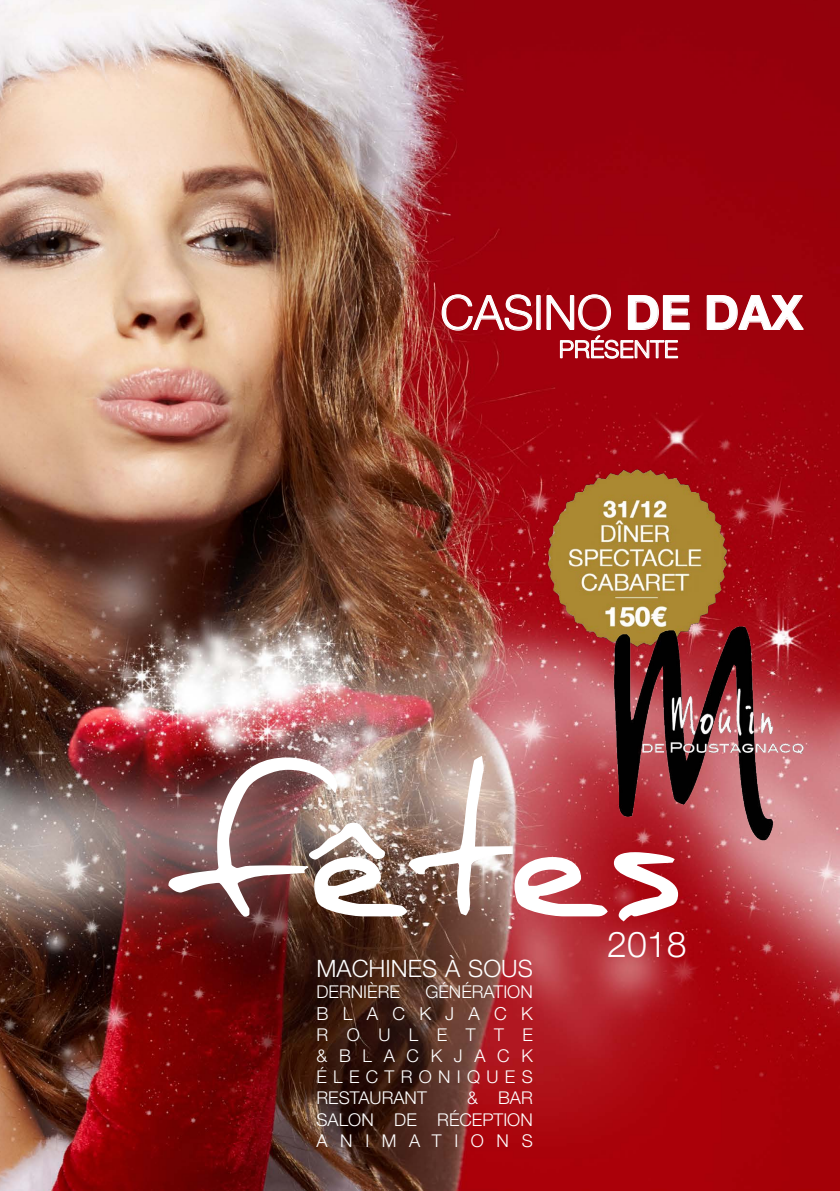
<style>
.page{position:relative;width:840px;height:1191px;background:#fff}
.page>*{position:absolute;margin:0;border:0;box-sizing:border-box;transform-origin:0 0}
.t1{font:300 47.2px "Helvetica Neue LT Std";color:#fff}
.t2{font:300 35.6px "Helvetica Neue LT Std";color:#fff}
.t3{font:300 24px "Helvetica Neue LT Std";color:#fff}
.t4{font:300 18px "Helvetica Neue LT Std";letter-spacing:.79em;color:#fff}
.t5{font:300 17.6px "Helvetica Neue LT Std";color:#fff}
.t6{font:300 17.6px "Helvetica Neue LT Std";letter-spacing:.355em;color:#fff}
.t7{font:300 17.6px "Helvetica Neue LT Std";letter-spacing:.665em;color:#fff}
.t8{font:300 17.6px "Helvetica Neue LT Std";letter-spacing:.715em;color:#fff}
.t9{font:300 17.6px "Helvetica Neue LT Std";letter-spacing:1.045em;color:#fff}
.s1{font-weight:700}
</style>
<div class="page">
<img style="left:0;top:0;width:839px;height:1191px">
<img style="left:546px;top:464px;width:185px;height:185px">
<img style="left:607px;top:615px;width:230px;height:231px">
<img style="left:167px;top:754px;width:511px;height:168px">
<svg style="left:441px;top:294px;width:91px;height:37px;background:#b03039"></svg>
<svg style="left:705px;top:294px;width:100px;height:37px;background:#ac2832"></svg>
<svg style="left:545px;top:294px;width:145px;height:100px;background:#ac1f2a"></svg>
<p class="t1" style="left:440px;top:284px;width:364px">CASINO <span class="s1">DE DAX</span></p>
<p class="t3" style="left:558px;top:334px;width:121px">PRÉSENTE</p>
<p class="t3" style="left:316px;top:953px;width:218px">MACHINES À SOUS</p>
<p class="t5" style="left:316px;top:981px;width:85px">DERNIÈRE</p>
<p class="t5" style="left:425px;top:981px;width:109px">GÉNÉRATION</p>
<p class="t4" style="left:316px;top:1002px;width:218px">BLACKJACK</p>
<p class="t9" style="left:316px;top:1023px;width:218px">ROULETTE</p>
<p class="t7" style="left:316px;top:1045px;width:218px">&amp;BLACKJACK</p>
<p class="t6" style="left:316px;top:1066px;width:218px">ÉLECTRONIQUES</p>
<p class="t5" style="left:316px;top:1087px;width:112px">RESTAURANT</p>
<p class="t5" style="left:467px;top:1087px;width:67px">&amp; BAR</p>
<p class="t5" style="left:316px;top:1108px;width:218px">SALON DE RÉCEPTION</p>
<p class="t8" style="left:316px;top:1129px;width:218px">ANIMATIONS</p>
<p class="t2" style="left:607px;top:922px;width:81px">2018</p>
</div>
